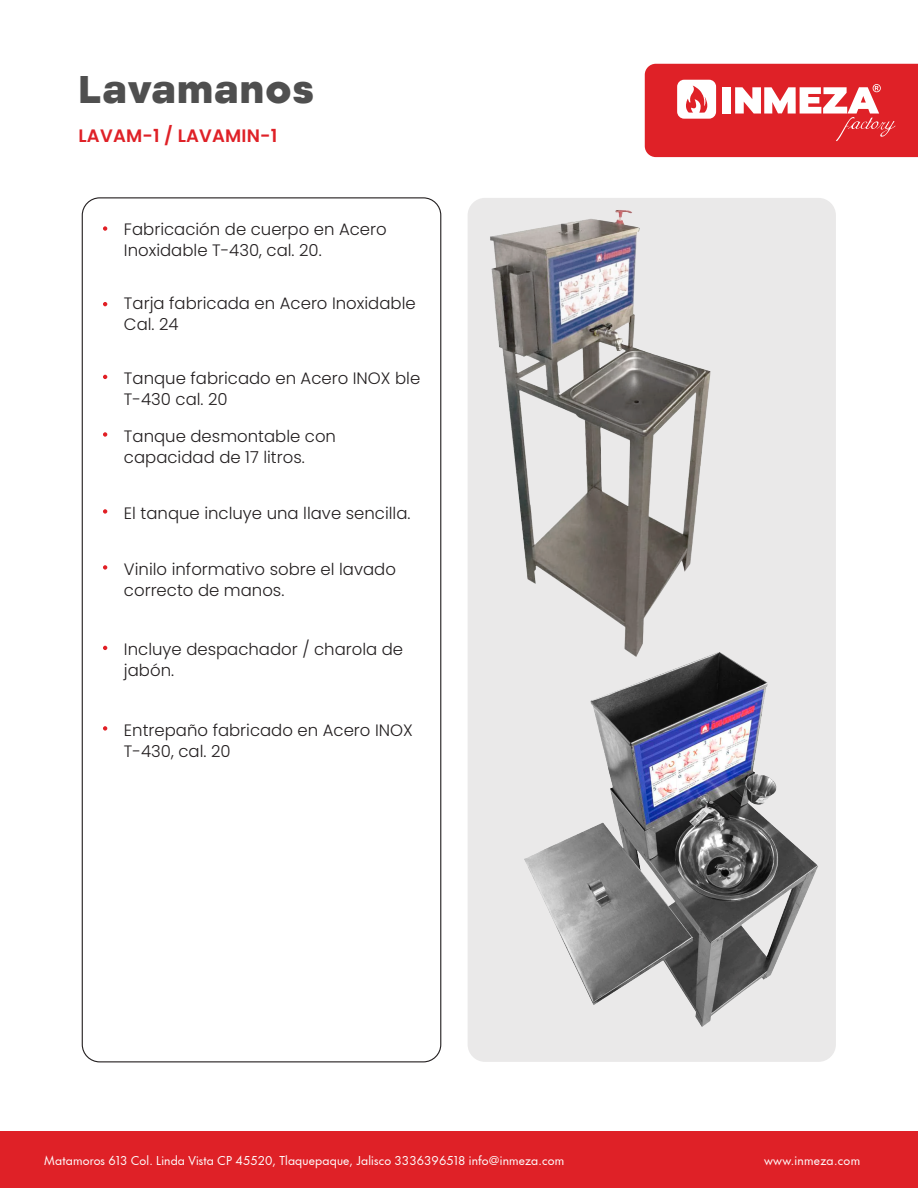
<style>
.page{position:relative;width:918px;height:1188px;background:#fff}
.page>*{position:absolute;margin:0;border:0;box-sizing:border-box;transform-origin:0 0}
.t1{font:36px "Kamerik 205 Regular 8";letter-spacing:.01em;color:#4f4f4f}
.t2{font:600 18px "Poppins";letter-spacing:.01em;color:#df2127}
.t3{font:300 16.5px/21px "Poppins";color:#231f20}
.t4{font:12px "Futura Now Headline";letter-spacing:.015em;color:#fff}
</style>
<div class="page">
<div style="left:468px;top:198px;width:368px;height:864px;background:#eae9e9;border-radius:17px"></div>
<div style="left:0;top:1131px;width:918px;height:57px;background:#df2127"></div>
<svg style="left:645px;top:64px;width:273px;height:93px"></svg>
<svg style="left:103px;top:226px;width:4px;height:5px"></svg>
<svg style="left:103px;top:302px;width:4px;height:4px"></svg>
<svg style="left:103px;top:375px;width:4px;height:4px"></svg>
<svg style="left:103px;top:432px;width:4px;height:5px"></svg>
<svg style="left:103px;top:509px;width:4px;height:5px"></svg>
<svg style="left:103px;top:565px;width:4px;height:5px"></svg>
<svg style="left:103px;top:646px;width:4px;height:4px"></svg>
<svg style="left:103px;top:726px;width:4px;height:5px"></svg>
<img style="left:524px;top:663px;width:294px;height:364px">
<img style="left:346px;top:152px;width:511px;height:511px">
<h1 class="t1" style="left:79px;top:69px;width:237px">Lavamanos</h1>
<p class="t2" style="left:79px;top:125px;width:200px">LAVAM-1 / LAVAMIN-1</p>
<p class="t3" style="left:124px;top:218px;width:264px">Fabricación de cuerpo en Acero<br>Inoxidable T-430, cal. 20.</p>
<p class="t3" style="left:124px;top:293px;width:293px">Tarja fabricada en Acero Inoxidable<br>Cal. 24</p>
<p class="t3" style="left:124px;top:368px;width:298px">Tanque fabricado en Acero INOX ble<br>T-430 cal. 20</p>
<p class="t3" style="left:124px;top:426px;width:214px">Tanque desmontable con capacidad de 17 litros.</p>
<p class="t3" style="left:124px;top:503px;width:288px">El tanque incluye una llave sencilla.</p>
<p class="t3" style="left:124px;top:559px;width:273px">Vinilo informativo sobre el lavado correcto de manos.</p>
<p class="t3" style="left:124px;top:639px;width:281px">Incluye despachador / charola de jabón.</p>
<p class="t3" style="left:124px;top:720px;width:290px">Entrepaño fabricado en Acero INOX<br>T-430, cal. 20</p>
<p class="t4" style="left:44px;top:1151px;width:521px">Matamoros 613 Col. Linda Vista CP 45520, Tlaquepaque, Jalisco 3336396518 info@inmeza.com</p>
<p class="t4" style="left:764px;top:1151px;width:98px">www.inmeza.com</p>
</div>
